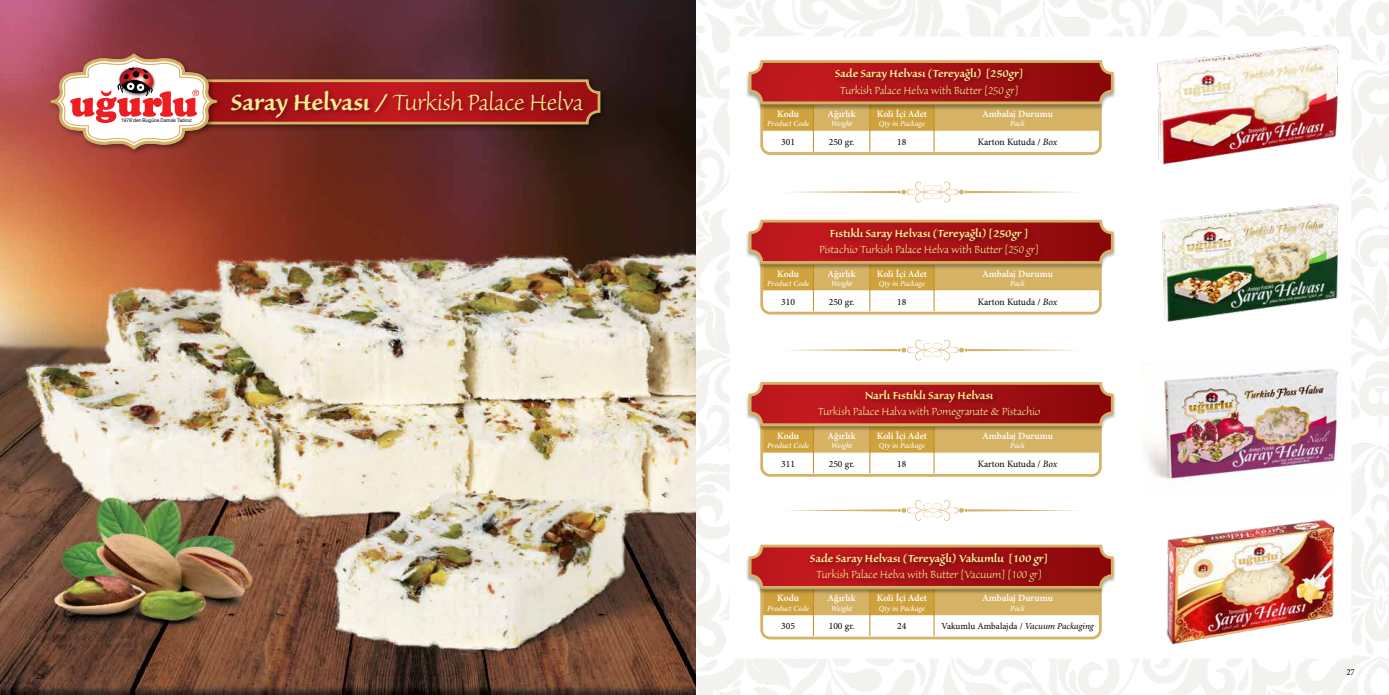
<style>
.page{position:relative;width:1389px;height:695px;background:#fff}
.page>*{position:absolute;margin:0;border:0;box-sizing:border-box;transform-origin:0 0}
.t1{font:300 29.3px "Sanvito Pro";letter-spacing:-.025em;color:#ffed93}
.t2{font:300 13.7px "Sanvito Pro";letter-spacing:-.02em;color:#ffed93}
.t3{font:13.7px "Sanvito Pro Semibold Capt";letter-spacing:-.02em;color:#ffed93}
.t4{font:600 9.6px "Minion Pro";color:#fff}
.t5{font:9.6px "Minion Pro";color:#000}
.t6{font:9.2px "Minion Pro";color:#000}
.t7{font:9px "Minion Pro";color:#000}
.t8{font:italic 500 7.8px "Minion Pro";letter-spacing:-.005em;color:#fff}
.t9{font:4.9px "Helvetica Neue LT Pro";letter-spacing:-.015em;color:#000}
.s1{font-family:"Sanvito Pro Semibold Capt";font-weight:400}
.s2{font-style:italic}
</style>
<div class="page">
<img style="left:695px;top:0;width:694px;height:694px">
<svg style="left:784px;top:180px;width:297px;height:23px"></svg>
<svg style="left:784px;top:338px;width:297px;height:23px"></svg>
<svg style="left:784px;top:498px;width:297px;height:24px"></svg>
<img style="left:0;top:0;width:695px;height:694px">
<div style="left:48px;top:51px;width:176px;height:105px;background:#000;opacity:.47"></div>
<svg style="left:51px;top:54px;width:548px;height:95px"></svg>
<div style="left:228px;top:88px;width:362px;height:37px;background:#000;opacity:.44"></div>
<div style="left:746px;top:60px;width:371px;height:50px;background:#000;opacity:.33"></div>
<svg style="left:750px;top:61px;width:362px;height:95px"></svg>
<div style="left:749px;top:60px;width:365px;height:44px;border:3px solid #d5b264;border-radius:12px"></div>
<div style="left:832px;top:65px;width:198px;height:39px;background:#000;opacity:.44"></div>
<img style="left:1152px;top:37px;width:193px;height:140px">
<div style="left:746px;top:219px;width:371px;height:50px;background:#000;opacity:.33"></div>
<svg style="left:750px;top:221px;width:362px;height:95px"></svg>
<div style="left:749px;top:220px;width:365px;height:44px;border:3px solid #d5b264;border-radius:12px"></div>
<div style="left:817px;top:224px;width:228px;height:40px;background:#000;opacity:.44"></div>
<div style="left:746px;top:381px;width:371px;height:50px;background:#000;opacity:.33"></div>
<svg style="left:750px;top:383px;width:362px;height:95px"></svg>
<div style="left:749px;top:382px;width:365px;height:44px;border:3px solid #d5b264;border-radius:12px"></div>
<div style="left:815px;top:386px;width:232px;height:40px;background:#000;opacity:.44"></div>
<img style="left:1157px;top:195px;width:184px;height:129px">
<img style="left:1142px;top:362px;width:199px;height:129px">
<div style="left:746px;top:544px;width:371px;height:50px;background:#000;opacity:.33"></div>
<svg style="left:750px;top:546px;width:362px;height:94px"></svg>
<div style="left:749px;top:544px;width:365px;height:44px;border:3px solid #d5b264;border-radius:12px"></div>
<div style="left:807px;top:549px;width:248px;height:40px;background:#000;opacity:.44"></div>
<img style="left:1152px;top:510px;width:193px;height:140px">
<p class="t9" style="left:121px;top:118px;width:72px">1978’den Bugüne Damak Tadınız</p>
<h1 class="t1" style="left:231px;top:87px;width:354px"><span class="s1">Saray Helvası /</span> Turkish Palace Helva</h1>
<p class="t7" style="left:36px;top:670px;width:10px">26</p>
<p class="t4" style="left:777px;top:107px;width:23px">Kodu</p>
<p class="t8" style="left:767px;top:118px;width:43px">Product Code</p>
<p class="t3" style="left:835px;top:66px;width:190px">Sade Saray Helvası (Tereyağlı) [250gr]</p>
<p class="t2" style="left:840px;top:83px;width:181px">Turkish Palace Helva with Butter [250 gr]</p>
<p class="t4" style="left:828px;top:107px;width:30px">Ağırlık</p>
<p class="t8" style="left:831px;top:118px;width:23px">Weight</p>
<p class="t4" style="left:877px;top:107px;width:52px">Koli İçi Adet</p>
<p class="t8" style="left:879px;top:118px;width:48px">Qty in Package</p>
<p class="t4" style="left:982px;top:107px;width:72px">Ambalaj Durumu</p>
<p class="t8" style="left:1010px;top:118px;width:16px">Pack</p>
<p class="t5" style="left:781px;top:135px;width:15px">301</p>
<p class="t5" style="left:829px;top:135px;width:27px">250 gr.</p>
<p class="t5" style="left:897px;top:135px;width:11px">18</p>
<p class="t5" style="left:978px;top:135px;width:81px">Karton Kutuda / <span class="s2">Box</span></p>
<p class="t4" style="left:777px;top:267px;width:23px">Kodu</p>
<p class="t8" style="left:767px;top:278px;width:43px">Product Code</p>
<p class="t3" style="left:830px;top:225px;width:200px">Fıstıklı Saray Helvası (Tereyağlı) [250gr ]</p>
<p class="t2" style="left:819px;top:242px;width:221px">Pistachio Turkish Palace Helva with Butter [250 gr]</p>
<p class="t4" style="left:828px;top:267px;width:30px">Ağırlık</p>
<p class="t8" style="left:831px;top:278px;width:23px">Weight</p>
<p class="t4" style="left:877px;top:267px;width:52px">Koli İçi Adet</p>
<p class="t8" style="left:879px;top:278px;width:48px">Qty in Package</p>
<p class="t4" style="left:982px;top:267px;width:72px">Ambalaj Durumu</p>
<p class="t8" style="left:1010px;top:278px;width:16px">Pack</p>
<p class="t5" style="left:781px;top:295px;width:15px">310</p>
<p class="t5" style="left:829px;top:295px;width:27px">250 gr.</p>
<p class="t5" style="left:897px;top:295px;width:11px">18</p>
<p class="t5" style="left:978px;top:295px;width:81px">Karton Kutuda / <span class="s2">Box</span></p>
<p class="t4" style="left:777px;top:429px;width:23px">Kodu</p>
<p class="t8" style="left:767px;top:440px;width:43px">Product Code</p>
<p class="t3" style="left:865px;top:387px;width:130px">Narlı Fıstıklı Saray Helvası</p>
<p class="t2" style="left:818px;top:404px;width:225px">Turkish Palace Halva with Pomegranate &amp; Pistachio</p>
<p class="t4" style="left:828px;top:429px;width:30px">Ağırlık</p>
<p class="t8" style="left:831px;top:440px;width:23px">Weight</p>
<p class="t4" style="left:877px;top:429px;width:52px">Koli İçi Adet</p>
<p class="t8" style="left:879px;top:440px;width:48px">Qty in Package</p>
<p class="t4" style="left:982px;top:429px;width:72px">Ambalaj Durumu</p>
<p class="t8" style="left:1010px;top:440px;width:16px">Pack</p>
<p class="t5" style="left:781px;top:457px;width:15px">311</p>
<p class="t5" style="left:829px;top:457px;width:27px">250 gr.</p>
<p class="t5" style="left:897px;top:457px;width:11px">18</p>
<p class="t5" style="left:978px;top:457px;width:81px">Karton Kutuda / <span class="s2">Box</span></p>
<p class="t3" style="left:810px;top:550px;width:240px">Sade Saray Helvası (Tereyağlı) Vakumlu [100 gr]</p>
<p class="t2" style="left:816px;top:567px;width:228px">Turkish Palace Helva with Butter [Vacuum] [100 gr]</p>
<p class="t4" style="left:777px;top:591px;width:23px">Kodu</p>
<p class="t8" style="left:767px;top:603px;width:43px">Product Code</p>
<p class="t4" style="left:828px;top:591px;width:30px">Ağırlık</p>
<p class="t8" style="left:831px;top:603px;width:23px">Weight</p>
<p class="t4" style="left:877px;top:591px;width:52px">Koli İçi Adet</p>
<p class="t8" style="left:879px;top:603px;width:48px">Qty in Package</p>
<p class="t4" style="left:982px;top:591px;width:72px">Ambalaj Durumu</p>
<p class="t8" style="left:1010px;top:603px;width:16px">Pack</p>
<p class="t5" style="left:781px;top:620px;width:15px">305</p>
<p class="t5" style="left:829px;top:620px;width:27px">100 gr.</p>
<p class="t5" style="left:897px;top:620px;width:11px">24</p>
<p class="t6" style="left:941px;top:620px;width:154px">Vakumlu Ambalajda / <span class="s2">Vacuum Packaging</span></p>
<p class="t7" style="left:1346px;top:666px;width:10px">27</p>
</div>
